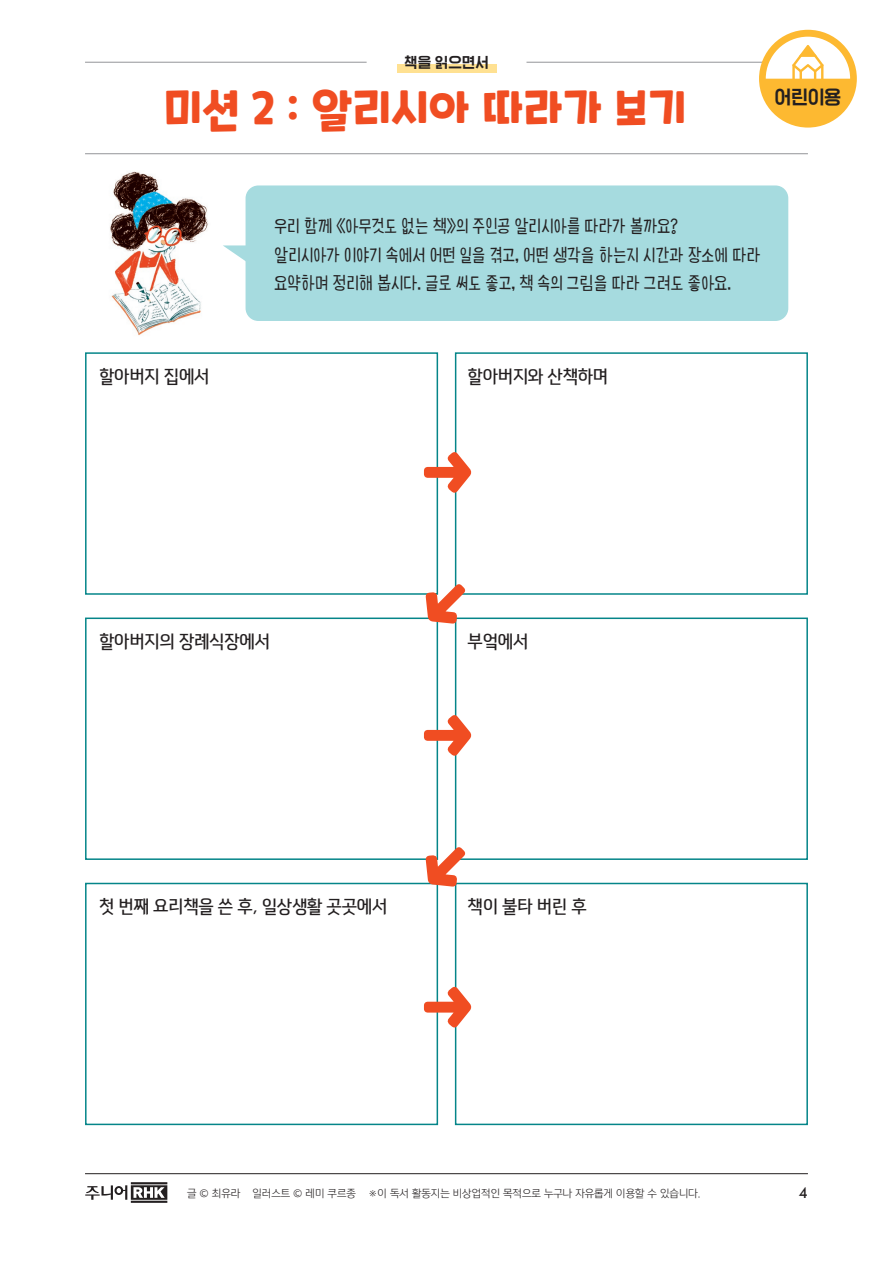
<style>
.page{position:relative;width:893px;height:1263px;background:#fff}
.page>*{position:absolute;margin:0;border:0;box-sizing:border-box;transform-origin:0 0}
.t1{font:700 45px "Cookie Run OTF";color:#f04d22;scale:.95 1}
.t2{font:19.5px "HGG Gothicssi P80 g";color:#231f20}
.t3{font:18px "Blackboarderaser";letter-spacing:-.01em;color:#231f20}
.t4{font:18px "YDV Black Fit 77";letter-spacing:-.01em;color:#231f20}
.t5{font:15px "HGG Gothicssi P80 g";color:#231f20}
.t6{font:500 15px "Futura BT";color:#231f20}
.t7{font:10.5px "Yoon Gothic Pro 730";color:#231f20}
</style>
<div class="page">
<svg style="left:85px;top:1182px;width:82px;height:21px"></svg>
<hr style="left:85px;top:1173px;width:723px;height:1px;background:#231f20">
<img style="left:110px;top:171px;width:98px;height:165px">
<div style="left:85px;top:352px;width:353px;height:243px;background:#fff;border:2px solid #058589"></div>
<div style="left:85px;top:617px;width:353px;height:243px;background:#fff;border:2px solid #058589"></div>
<div style="left:85px;top:883px;width:353px;height:242px;background:#fff;border:2px solid #058589"></div>
<div style="left:455px;top:352px;width:353px;height:243px;background:#fff;border:2px solid #058589"></div>
<div style="left:455px;top:617px;width:353px;height:243px;background:#fff;border:2px solid #058589"></div>
<div style="left:455px;top:883px;width:353px;height:242px;background:#fff;border:2px solid #058589"></div>
<hr style="left:85px;top:153px;width:723px;height:1px;background:#939598">
<hr style="left:85px;top:62px;width:282px;height:1px;background:#939598">
<hr style="left:526px;top:62px;width:282px;height:1px;background:#939598">
<div style="left:397px;top:64px;width:99px;height:8px;background:#ffe192"></div>
<div style="left:759px;top:30px;width:98px;height:98px;background:#fdb931;border-radius:50%"></div>
<svg style="left:766px;top:37px;width:84px;height:42px"></svg>
<div style="left:246px;top:185px;width:542px;height:136px;background:#a6dbdf;border-radius:13px"></div>
<svg style="left:223px;top:245px;width:23px;height:18px"></svg>
<svg style="left:424px;top:451px;width:48px;height:42px"></svg>
<svg style="left:424px;top:714px;width:48px;height:42px"></svg>
<svg style="left:424px;top:986px;width:48px;height:41px"></svg>
<svg style="left:426px;top:584px;width:39px;height:39px"></svg>
<svg style="left:426px;top:847px;width:39px;height:39px"></svg>
<p class="t5" style="left:404px;top:54px;width:86px">책을 읽으면서</p>
<p class="t1" style="left:164px;top:77px;width:551px">미션 2 : 알리시아 따라가 보기</p>
<p class="t2" style="left:775px;top:87px;width:68px">어린이용</p>
<p class="t4" style="left:99px;top:365px;width:112px">할아버지 집에서</p>
<p class="t3" style="left:274px;top:217px;width:405px">우리 함께 《아무것도 없는 책》의 주인공 알리시아를 따라가 볼까요?</p>
<p class="t3" style="left:274px;top:245px;width:487px">알리시아가 이야기 속에서 어떤 일을 겪고, 어떤 생각을 하는지 시간과 장소에 따라</p>
<p class="t3" style="left:274px;top:274px;width:458px">요약하며 정리해 봅시다. 글로 써도 좋고, 책 속의 그림을 따라 그려도 좋아요.</p>
<p class="t4" style="left:468px;top:365px;width:142px">할아버지와 산책하며</p>
<p class="t4" style="left:99px;top:631px;width:172px">할아버지의 장례식장에서</p>
<p class="t4" style="left:468px;top:631px;width:62px">부엌에서</p>
<p class="t4" style="left:99px;top:896px;width:290px">첫 번째 요리책을 쓴 후, 일상생활 곳곳에서</p>
<p class="t4" style="left:468px;top:896px;width:120px">책이 불타 버린 후</p>
<p class="t7" style="left:187px;top:1186px;width:515px">글 © 최유라 일러스트 © 레미 쿠르종 ※이 독서 활동지는 비상업적인 목적으로 누구나 자유롭게 이용할 수 있습니다.</p>
<p class="t6" style="left:799px;top:1184px;width:11px">4</p>
</div>
